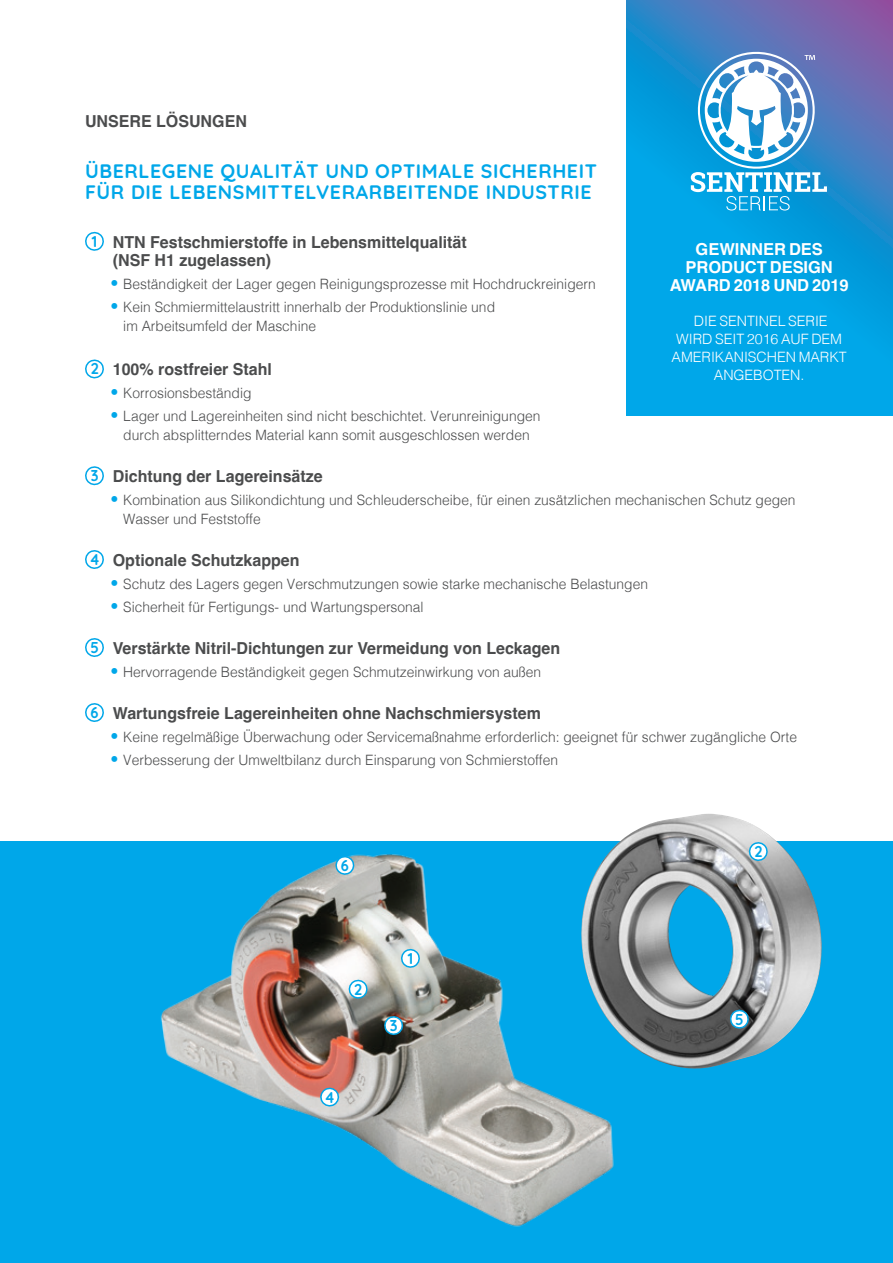
<style>
.page{position:relative;width:893px;height:1263px;background:#fff}
.page>*{position:absolute;margin:0;border:0;box-sizing:border-box;transform-origin:0 0}
.t1{font:300 19.5px/21px "Quicksand";letter-spacing:.03em;color:#00a7e9}
.t2{font:700 16.5px/18.8px "Helvetica";color:#4b4c4d}
.t3{font:700 16.5px/18px "Helvetica";letter-spacing:-.005em;color:#fff;text-align:center}
.t4{font:300 15.75px "Quicksand";color:#00a7e9;scale:.95 1}
.t5{font:300 14.25px/18.8px "Helvetica";color:#4b4c4d}
.t6{font:300 14.25px/18px "Helvetica";letter-spacing:-.005em;color:#fff;text-align:center}
.s1{font-family:"Quicksand";font-weight:300;font-size:15.75px;color:#00a7e9}
.s2{font-size:16.5px;color:#00a7e9}
</style>
<div class="page">
<div style="left:0;top:841px;width:893px;height:422px;background:#00a7e9"></div>
<svg style="left:626px;top:0;width:266px;height:416px;background:#1796d9"></svg>
<svg style="left:85px;top:231px;width:19px;height:20px"></svg>
<svg style="left:85px;top:359px;width:19px;height:20px"></svg>
<svg style="left:85px;top:466px;width:19px;height:20px"></svg>
<svg style="left:85px;top:550px;width:19px;height:19px"></svg>
<svg style="left:85px;top:638px;width:19px;height:19px"></svg>
<svg style="left:85px;top:703px;width:19px;height:19px"></svg>
<img style="left:631px;top:814px;width:191px;height:255px">
<svg style="left:747px;top:841px;width:21px;height:21px"></svg>
<svg style="left:729px;top:1008px;width:20px;height:22px"></svg>
<img style="left:160px;top:833px;width:471px;height:394px">
<svg style="left:400px;top:948px;width:20px;height:21px"></svg>
<svg style="left:347px;top:978px;width:21px;height:22px"></svg>
<svg style="left:383px;top:1015px;width:21px;height:21px"></svg>
<svg style="left:319px;top:1086px;width:21px;height:22px"></svg>
<svg style="left:334px;top:855px;width:21px;height:21px"></svg>
<hr style="left:892px;top:0;width:1px;height:468px;background:#17baa3">
<svg style="left:690px;top:45px;width:137px;height:165px"></svg>
<p class="t2" style="left:85px;top:114px;width:163px">UNSERE LÖSUNGEN</p>
<h1 class="t1" style="left:85px;top:159px;width:513px">ÜBERLEGENE QUALITÄT UND OPTIMALE SICHERHEIT<br>FÜR DIE LEBENSMITTELVERARBEITENDE INDUSTRIE</h1>
<p class="t2" style="left:113px;top:234px;width:355px;text-indent:-21px"><span class="s1">1</span> NTN Festschmierstoffe in Lebensmittelqualität (NSF H1 zugelassen)</p>
<p class="t5" style="left:111px;top:274px;width:487px"><span class="s2">•</span> Beständigkeit der Lager gegen Reinigungsprozesse mit Hochdruckreinigern</p>
<p class="t5" style="left:123px;top:297px;width:373px;text-indent:-13px"><span class="s2">•</span> Kein Schmiermittelaustritt innerhalb der Produktionslinie und im Arbeitsumfeld der Maschine</p>
<p class="t2" style="left:91px;top:362px;width:183px"><span class="s1">2</span> 100% rostfreier Stahl</p>
<p class="t5" style="left:111px;top:383px;width:143px"><span class="s2">•</span> Korrosionsbeständig</p>
<p class="t5" style="left:111px;top:406px;width:431px;text-align:center"><span class="s2">•</span> Lager und Lagereinheiten sind nicht beschichtet. Verunreinigungen durch absplitterndes Material kann somit ausgeschlossen werden</p>
<p class="t2" style="left:91px;top:469px;width:233px"><span class="s1">3</span> Dichtung der Lagereinsätze</p>
<p class="t5" style="left:123px;top:490px;width:674px;text-indent:-13px"><span class="s2">•</span> Kombination aus Silikondichtung und Schleuderscheibe, für einen zusätzlichen mechanischen Schutz gegen<br>Wasser und Feststoffe</p>
<p class="t2" style="left:89px;top:552px;width:212px"><span class="s1">4</span> Optionale Schutzkappen</p>
<p class="t5" style="left:111px;top:573px;width:539px"><span class="s2">•</span> Schutz des Lagers gegen Verschmutzungen sowie starke mechanische Belastungen</p>
<p class="t5" style="left:111px;top:596px;width:315px"><span class="s2">•</span> Sicherheit für Fertigungs- und Wartungspersonal</p>
<p class="t2" style="left:90px;top:640px;width:471px"><span class="s1">5</span> Verstärkte Nitril-Dichtungen zur Vermeidung von Leckagen</p>
<p class="t5" style="left:111px;top:661px;width:432px"><span class="s2">•</span> Hervorragende Beständigkeit gegen Schmutzeinwirkung von außen</p>
<p class="t2" style="left:91px;top:705px;width:452px"><span class="s1">6</span> Wartungsfreie Lagereinheiten ohne Nachschmiersystem</p>
<p class="t5" style="left:111px;top:726px;width:688px"><span class="s2">•</span> Keine regelmäßige Überwachung oder Servicemaßnahme erforderlich: geeignet für schwer zugängliche Orte</p>
<p class="t5" style="left:111px;top:749px;width:449px"><span class="s2">•</span> Verbesserung der Umweltbilanz durch Einsparung von Schmierstoffen</p>
<p class="t3" style="left:670px;top:242px;width:181px">GEWINNER DES<br>PRODUCT DESIGN<br>AWARD 2018 UND 2019</p>
<p class="t6" style="left:672px;top:311px;width:177px">DIE SENTINEL SERIE<br>WIRD SEIT 2016 AUF DEM<br>AMERIKANISCHEN MARKT<br>ANGEBOTEN.</p>
<p class="t4" style="left:341px;top:853px;width:10px">6</p>
<p class="t4" style="left:354px;top:977px;width:10px">2</p>
<p class="t4" style="left:325px;top:1085px;width:13px">4</p>
<p class="t4" style="left:408px;top:946px;width:7px">1</p>
<p class="t4" style="left:390px;top:1013px;width:10px">3</p>
<p class="t4" style="left:754px;top:839px;width:10px">2</p>
<p class="t4" style="left:735px;top:1007px;width:11px">5</p>
</div>
